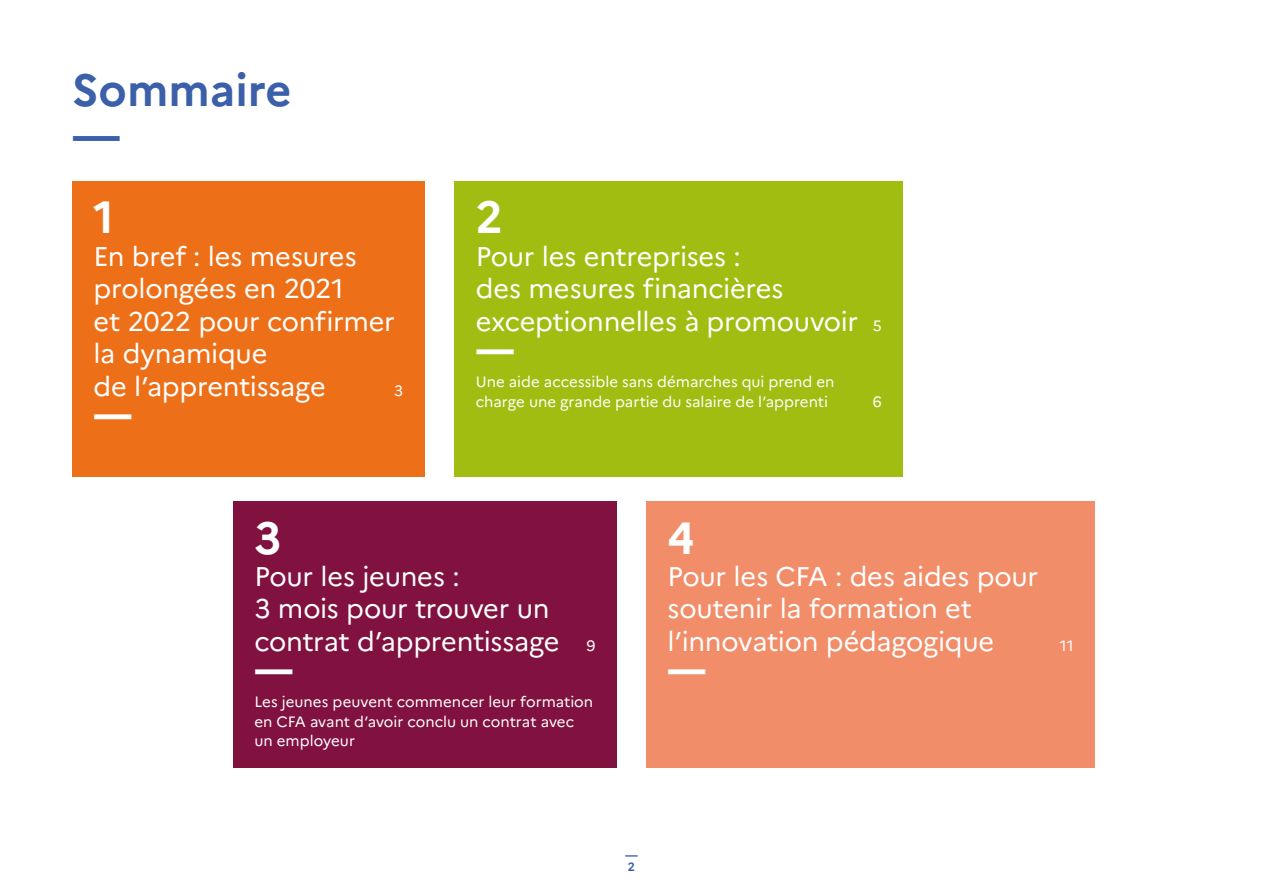
<style>
.page{position:relative;width:1263px;height:893px;background:#fff}
.page>*{position:absolute;margin:0;border:0;box-sizing:border-box;transform-origin:0 0}
.t1{font:700 45px/43.5px "Marianne";color:#3b5fa9}
.t2{font:700 45px "Marianne";color:#fff}
.t3{font:800 36px "Marianne";color:#fff}
.t4{font:27px/32.4px "Marianne";letter-spacing:-.01em;color:#fff}
.t5{font:15px/19.5px "Marianne";color:#fff}
.t6{font:700 12px/12px "Marianne";color:#3b5fa9}
.s1{font-size:15px}
</style>
<div class="page">
<div style="left:72px;top:181px;width:353px;height:295px;background:#ed7019"></div>
<div style="left:233px;top:501px;width:384px;height:266px;background:#81123f"></div>
<div style="left:455px;top:181px;width:448px;height:295px;background:#a2bd12"></div>
<div style="left:646px;top:501px;width:449px;height:266px;background:#f28d69"></div>
<h1 class="t1" style="left:72px;top:68px;width:221px">Sommaire —</h1>
<h1 class="t2" style="left:94px;top:190px;width:22px">1</h1>
<p class="t4" style="left:94px;top:240px;width:303px">En bref : les mesures prolongées en 2021<br>et 2022 pour confirmer la dynamique<br>de l’apprentissage</p>
<p class="t5" style="left:394px;top:380px;width:10px">3</p>
<h2 class="t3" style="left:94px;top:391px;width:40px">—</h2>
<h1 class="t2" style="left:476px;top:190px;width:28px">2</h1>
<p class="t4" style="left:476px;top:240px;width:407px">Pour les entreprises :<br>des mesures financières exceptionnelles à promouvoir <span class="s1">5</span></p>
<h2 class="t3" style="left:476px;top:326px;width:40px">—</h2>
<p class="t5" style="left:476px;top:372px;width:360px">Une aide accessible sans démarches qui prend en charge une grande partie du salaire de l’apprenti</p>
<p class="t5" style="left:873px;top:392px;width:10px">6</p>
<h1 class="t2" style="left:254px;top:510px;width:28px">3</h1>
<p class="t4" style="left:254px;top:560px;width:342px">Pour les jeunes :<br>3 mois pour trouver un contrat d’apprentissage <span class="s1">9</span></p>
<h2 class="t3" style="left:254px;top:646px;width:40px">—</h2>
<p class="t5" style="left:254px;top:692px;width:340px">Les jeunes peuvent commencer leur formation en CFA avant d’avoir conclu un contrat avec un employeur</p>
<h1 class="t2" style="left:668px;top:510px;width:28px">4</h1>
<p class="t4" style="left:668px;top:560px;width:372px">Pour les CFA : des aides pour soutenir la formation et l’innovation pédagogique</p>
<h2 class="t3" style="left:668px;top:646px;width:40px">—</h2>
<p class="t5" style="left:1060px;top:636px;width:15px">11</p>
<p class="t6" style="left:625px;top:849px;width:14px">—<br>2</p>
</div>
